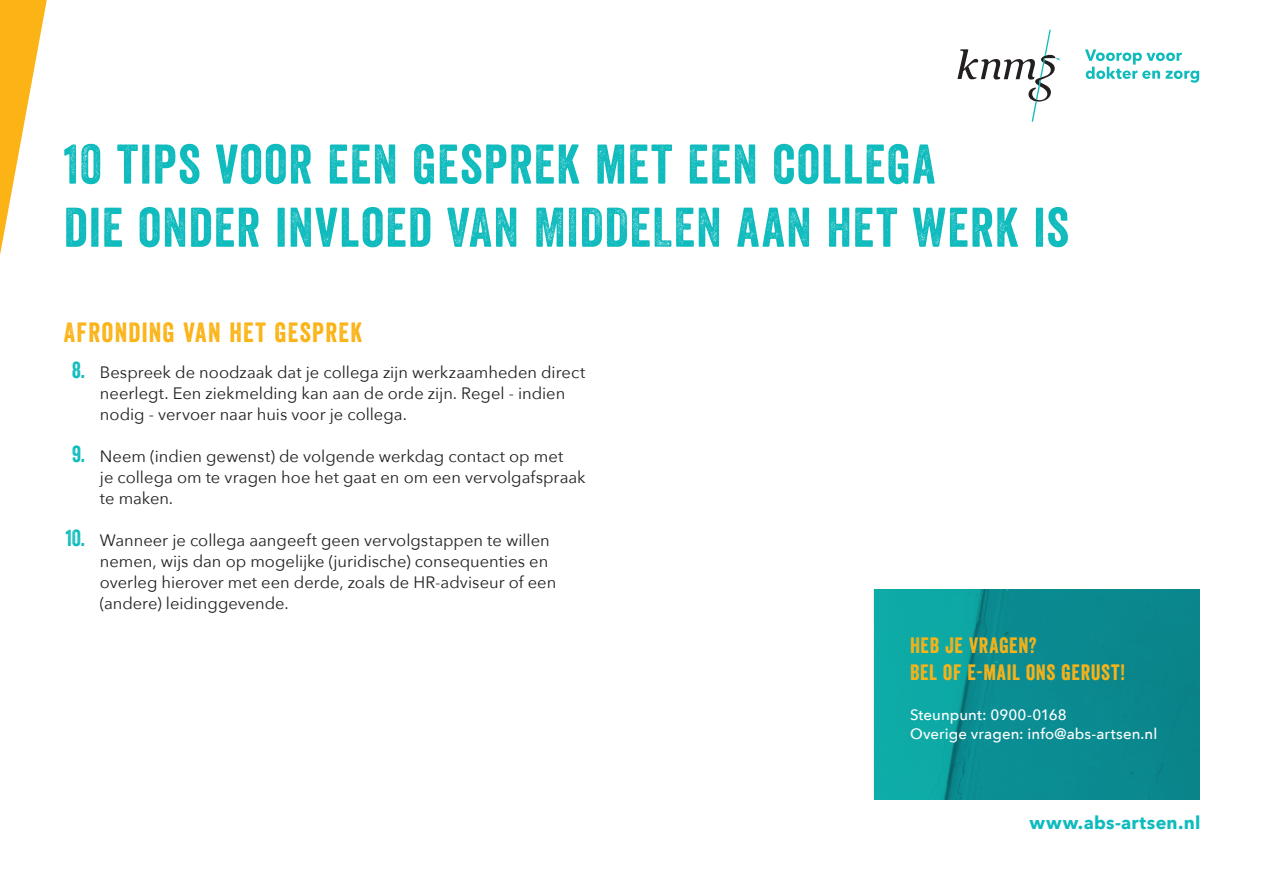
<style>
.page{position:relative;width:1263px;height:893px;background:#fff}
.page>*{position:absolute;margin:0;border:0;box-sizing:border-box;transform-origin:0 0}
.Heading_2{font:54px "Veneer";letter-spacing:.025em;color:#0fbbbd}
.Heading_2-2{font:27px "Veneer";letter-spacing:.05em;color:#fbb316}
.Heading_2-3{font:21.6px "Veneer";letter-spacing:.03em;color:#fbb316}
.t1{font:700 18px "Avenir Next";letter-spacing:.015em;color:#0fbbbd}
.Heading_2-4{font:16.5px/21px "Avenir Next";color:#231f20}
.t2{font:500 15px "Avenir Next";letter-spacing:.005em;color:#fff}
.s1{font-family:"Veneer";font-size:22.5px;color:#0fbbbd}
</style>
<div class="page">
<svg style="left:0;top:0;width:47px;height:255px"></svg>
<svg style="left:957px;top:30px;width:104px;height:92px"></svg>
<svg style="left:1085px;top:49px;width:114px;height:34px"></svg>
<img style="left:874px;top:589px;width:325px;height:211px">
<p class="Heading_2" style="left:64px;top:131px;width:873px">10 TIPS VOOR EEN GESPREK MET EEN COLLEGA</p>
<p class="Heading_2" style="left:64px;top:194px;width:1006px">DIE ONDER INVLOED VAN MIDDELEN AAN HET WERK IS</p>
<p class="Heading_2-2" style="left:64px;top:315px;width:300px">AFRONDING VAN HET GESPREK</p>
<p class="Heading_2-4" style="left:72px;top:361px;width:515px"><span class="s1">8.</span> Bespreek de noodzaak dat je collega zijn werkzaamheden direct</p>
<p class="Heading_2-4" style="left:100px;top:382px;width:467px">neerlegt. Een ziekmelding kan aan de orde zijn. Regel - indien</p>
<p class="Heading_2-4" style="left:100px;top:403px;width:309px">nodig - vervoer naar huis voor je collega.</p>
<p class="Heading_2-4" style="left:72px;top:445px;width:493px"><span class="s1">9.</span> Neem (indien gewenst) de volgende werkdag contact op met</p>
<p class="Heading_2-4" style="left:100px;top:466px;width:487px">je collega om te vragen hoe het gaat en om een vervolgafspraak te maken.</p>
<p class="Heading_2-4" style="left:66px;top:529px;width:485px"><span class="s1">10.</span> Wanneer je collega aangeeft geen vervolgstappen te willen</p>
<p class="Heading_2-4" style="left:100px;top:550px;width:450px">nemen, wijs dan op mogelijke (juridische) consequenties en</p>
<p class="Heading_2-4" style="left:100px;top:571px;width:458px">overleg hierover met een derde, zoals de HR-adviseur of een</p>
<p class="Heading_2-4" style="left:100px;top:592px;width:190px">(andere) leidinggevende.</p>
<p class="Heading_2-3" style="left:910px;top:632px;width:128px">HEB JE VRAGEN?</p>
<p class="Heading_2-3" style="left:910px;top:659px;width:217px">BEL OF E-MAIL ONS GERUST!</p>
<p class="t2" style="left:910px;top:702px;width:158px">Steunpunt: 0900-0168</p>
<p class="t2" style="left:910px;top:721px;width:249px">Overige vragen: info@abs-artsen.nl</p>
<p class="t1" style="left:1029px;top:807px;width:172px">www.abs-artsen.nl</p>
</div>
